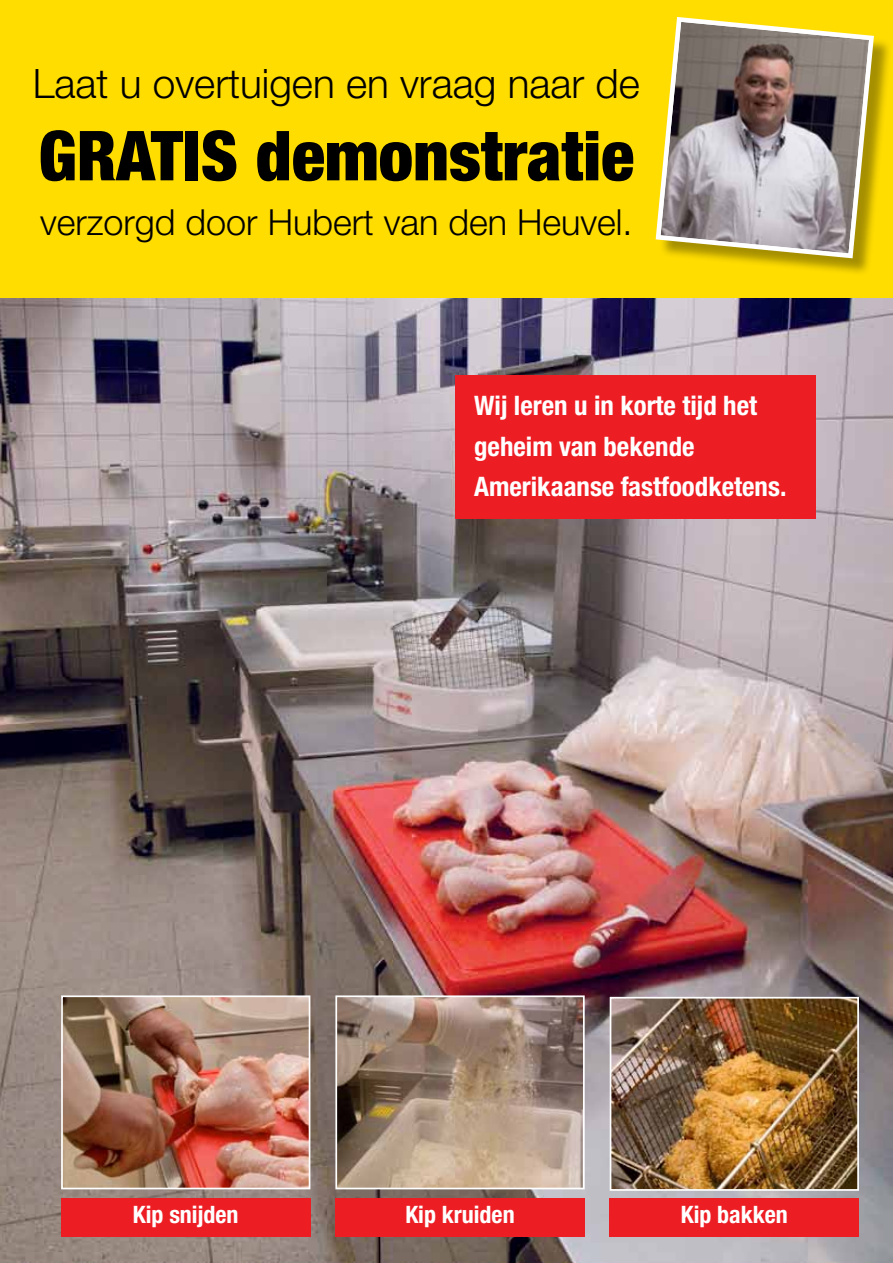
<style>
.page{position:relative;width:893px;height:1263px;background:#fff}
.page>*{position:absolute;margin:0;border:0;box-sizing:border-box;transform-origin:0 0}
.t1{font:900 condensed 69px "Helvetica Neue LT Std";color:#000}
.t2{font:300 40.5px "Helvetica Neue LT Std";color:#000}
.t3{font:300 36px "Helvetica Neue LT Std";color:#000}
.t4{font:700 condensed 26.85px/40.7px "Helvetica Neue LT Std";color:#fff}
.t5{font:700 condensed 24px "Helvetica Neue LT Std";color:#fff}
</style>
<div class="page">
<img style="left:0;top:298px;width:893px;height:965px">
<div style="left:0;top:0;width:893px;height:298px;background:#fd0"></div>
<div style="left:658px;top:20px;width:234px;height:256px;background:#000;opacity:.35"></div>
<svg style="left:655px;top:17px;width:221px;height:244px;background:#a99d79"></svg>
<img style="left:64px;top:998px;width:243px;height:188px">
<div style="left:61px;top:995px;width:249px;height:194px;border:2px solid #fff"></div>
<img style="left:338px;top:998px;width:244px;height:188px">
<div style="left:335px;top:995px;width:250px;height:194px;border:2px solid #fff"></div>
<img style="left:613px;top:1000px;width:243px;height:188px">
<div style="left:610px;top:997px;width:249px;height:194px;border:2px solid #fff"></div>
<div style="left:61px;top:1198px;width:249px;height:39px;background:#ed1d24"></div>
<div style="left:335px;top:1198px;width:250px;height:39px;background:#ed1d24"></div>
<div style="left:610px;top:1198px;width:249px;height:39px;background:#ed1d24"></div>
<div style="left:455px;top:375px;width:360px;height:144px;background:#ed1d24"></div>
<h2 class="t2" style="left:33px;top:59px;width:609px">Laat u overtuigen en vraag naar de</h2>
<h1 class="t1" style="left:38px;top:113px;width:597px">GRATIS demonstratie</h1>
<h3 class="t3" style="left:40px;top:200px;width:594px">verzorgd door Hubert van den Heuvel.</h3>
<p class="t4" style="left:474px;top:385px;width:314px">Wij leren u in korte tijd het geheim van bekende<br>Amerikaanse fastfoodketens.</p>
<p class="t5" style="left:133px;top:1200px;width:107px">Kip snijden</p>
<p class="t5" style="left:405px;top:1200px;width:111px">Kip kruiden</p>
<p class="t5" style="left:681px;top:1200px;width:109px">Kip bakken</p>
</div>
